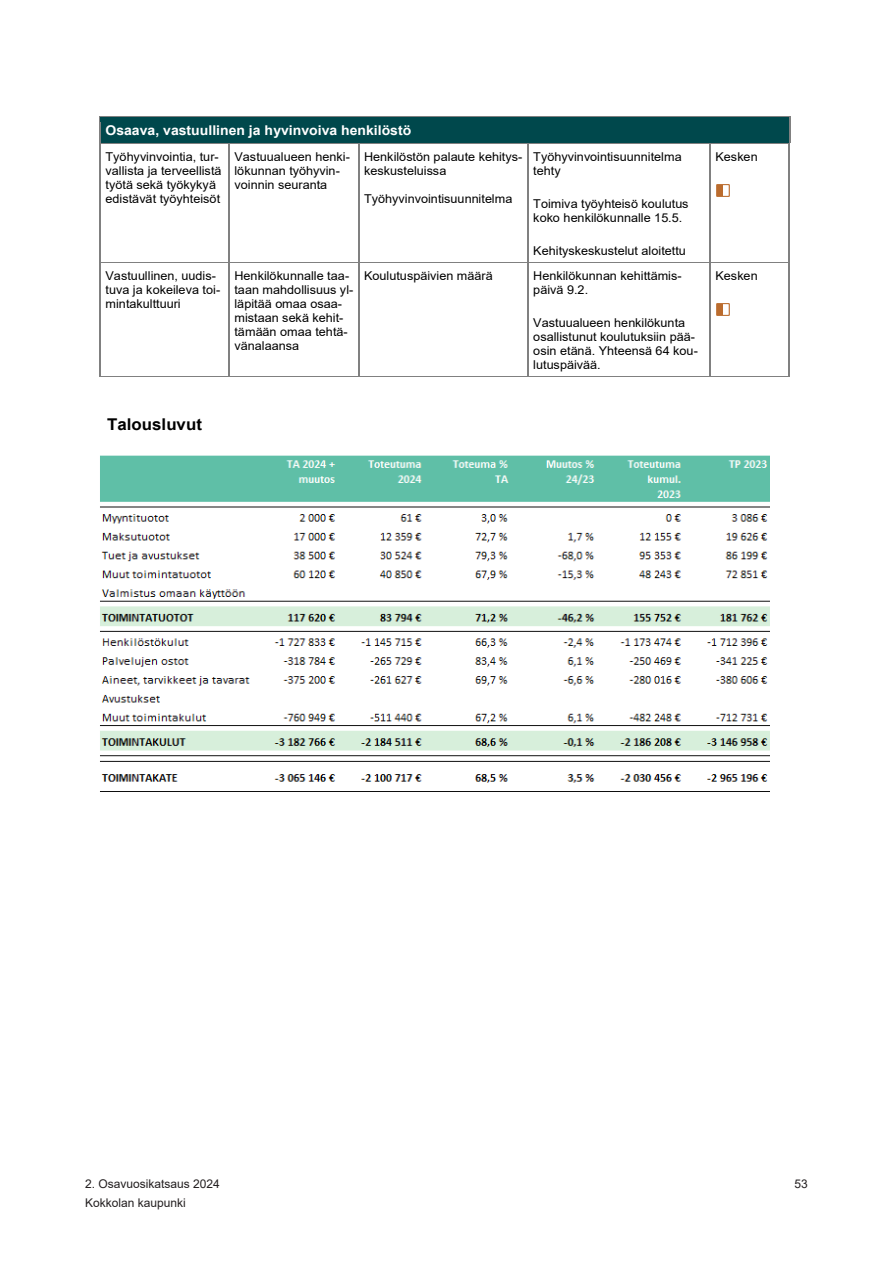
<style>
.page{position:relative;width:893px;height:1263px;background:#fff}
.page>*{position:absolute;margin:0;border:0;box-sizing:border-box;transform-origin:0 0}
.t1{font:700 16.2px "Arial";color:#000;scale:1.04 1}
.t2{font:700 13.5px "Arial";color:#fff;scale:1.04 1}
.t3{font:12.15px/14px "Arial";letter-spacing:.005em;color:#000;scale:1.04 1}
.t4{font:12px/19.5px "Arial";color:#231f20}
</style>
<div class="page">
<div style="left:105px;top:123px;width:680px;height:15px;background:#00484c"></div>
<hr style="left:101px;top:116px;width:689px;height:1px;background:#808080">
<div style="left:101px;top:117px;width:689px;height:6px;background:#00484c"></div>
<div style="left:100px;top:138px;width:690px;height:5px;background:#00484c"></div>
<svg style="left:100px;top:116px;width:1px;height:33px"></svg>
<hr style="left:101px;top:143px;width:128px;height:1px;background:#808080">
<hr style="left:230px;top:143px;width:128px;height:1px;background:#808080">
<hr style="left:359px;top:143px;width:168px;height:1px;background:#808080">
<hr style="left:528px;top:143px;width:182px;height:1px;background:#808080">
<hr style="left:711px;top:143px;width:78px;height:1px;background:#808080">
<svg style="left:789px;top:116px;width:2px;height:33px"></svg>
<hr style="left:100px;top:149px;width:1px;height:113px;background:#808080">
<hr style="left:229px;top:149px;width:1px;height:113px;background:#808080">
<hr style="left:358px;top:149px;width:1px;height:113px;background:#808080">
<hr style="left:527px;top:149px;width:1px;height:113px;background:#808080">
<hr style="left:710px;top:149px;width:1px;height:113px;background:#808080">
<hr style="left:789px;top:149px;width:1px;height:113px;background:#808080">
<hr style="left:101px;top:262px;width:128px;height:1px;background:#808080">
<hr style="left:230px;top:262px;width:128px;height:1px;background:#808080">
<hr style="left:359px;top:262px;width:168px;height:1px;background:#808080">
<hr style="left:528px;top:262px;width:182px;height:1px;background:#808080">
<hr style="left:711px;top:262px;width:78px;height:1px;background:#808080">
<hr style="left:100px;top:268px;width:1px;height:108px;background:#808080">
<hr style="left:101px;top:376px;width:128px;height:1px;background:#808080">
<hr style="left:229px;top:268px;width:1px;height:108px;background:#808080">
<hr style="left:230px;top:376px;width:128px;height:1px;background:#808080">
<hr style="left:358px;top:268px;width:1px;height:108px;background:#808080">
<hr style="left:359px;top:376px;width:168px;height:1px;background:#808080">
<hr style="left:527px;top:268px;width:1px;height:108px;background:#808080">
<hr style="left:528px;top:376px;width:182px;height:1px;background:#808080">
<hr style="left:710px;top:268px;width:1px;height:108px;background:#808080">
<hr style="left:711px;top:376px;width:78px;height:1px;background:#808080">
<hr style="left:789px;top:268px;width:1px;height:108px;background:#808080">
<img style="left:100px;top:455px;width:669px;height:328px">
<img style="left:716px;top:184px;width:14px;height:13px">
<img style="left:716px;top:303px;width:14px;height:13px">
<p class="t2" style="left:105px;top:121px;width:296px">Osaava, vastuullinen ja hyvinvoiva henkilöstö</p>
<p class="t3" style="left:105px;top:149px;width:113px">Työhyvinvointia, tur&shy;vallista ja terveellistä työtä sekä työkykyä edistävät työyhteisöt</p>
<p class="t3" style="left:234px;top:149px;width:112px">Vastuualueen henki&shy;lökunnan työhyvin&shy;voinnin seuranta</p>
<p class="t3" style="left:364px;top:149px;width:154px">Henkilöstön palaute kehitys&shy;keskusteluissa</p>
<p class="t3" style="left:364px;top:191px;width:144px">Työhyvinvointisuunnitelma</p>
<p class="t3" style="left:533px;top:149px;width:144px">Työhyvinvointisuunnitelma tehty</p>
<p class="t3" style="left:533px;top:196px;width:151px">Toimiva työyhteisö koulutus koko henkilökunnalle 15.5.</p>
<p class="t3" style="left:533px;top:243px;width:148px">Kehityskeskustelut aloitettu</p>
<p class="t3" style="left:105px;top:268px;width:112px">Vastuullinen, uudis&shy;tuva ja kokeileva toi&shy;mintakulttuuri</p>
<p class="t3" style="left:234px;top:268px;width:116px">Henkilökunnalle taa&shy;taan mahdollisuus yl&shy;läpitää omaa osaa&shy;mistaan sekä kehit&shy;tämään omaa tehtä&shy;vänalaansa</p>
<p class="t3" style="left:364px;top:268px;width:125px">Koulutuspäivien määrä</p>
<p class="t3" style="left:533px;top:268px;width:144px">Henkilökunnan kehittämis&shy;päivä 9.2.</p>
<p class="t3" style="left:533px;top:315px;width:160px">Vastuualueen henkilökunta osallistunut koulutuksiin pää&shy;osin etänä. Yhteensä 64 kou&shy;lutuspäivää.</p>
<p class="t3" style="left:715px;top:149px;width:42px">Kesken</p>
<p class="t3" style="left:715px;top:268px;width:42px">Kesken</p>
<p class="t1" style="left:107px;top:413px;width:93px">Talousluvut</p>
<p class="t4" style="left:85px;top:1174px;width:136px">2. Osavuosikatsaus 2024<br>Kokkolan kaupunki</p>
<p class="t4" style="left:795px;top:1174px;width:15px">53</p>
</div>
